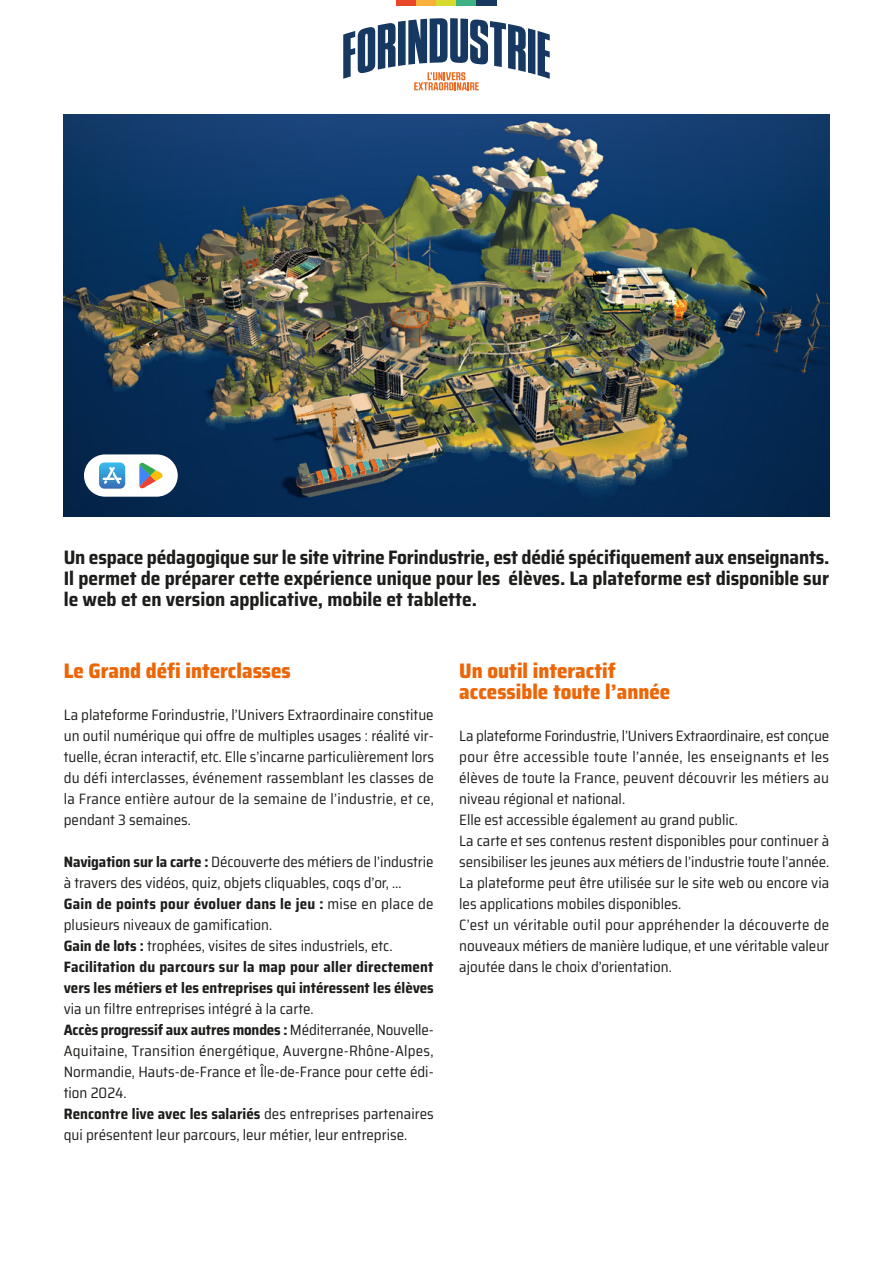
<style>
.page{position:relative;width:893px;height:1263px;background:#fff}
.page>*{position:absolute;margin:0;border:0;box-sizing:border-box;transform-origin:0 0}
.t1{font:800 semi-condensed 21px/21px "Saira";color:#ec6608}
.t2{font:700 semi-condensed 19.5px/21px "Saira";color:#1d1d1b;text-align:justify}
.t3{font:semi-condensed 15px/21px "Saira";color:#1d1d1b}
.t4{font:700 semi-condensed 15px/21px "Saira";letter-spacing:.015em;color:#1d1d1b}
.s1{font-weight:400}
.s2{font-weight:700}
</style>
<div class="page">
<img style="left:64px;top:115px;width:765px;height:402px">
<svg style="left:343px;top:18px;width:207px;height:72px"></svg>
<div style="left:396px;top:0;width:20px;height:5px;background:#e84729"></div>
<div style="left:416px;top:0;width:20px;height:5px;background:#f9b13c"></div>
<div style="left:436px;top:0;width:21px;height:5px;background:#d7db2d"></div>
<div style="left:457px;top:0;width:20px;height:5px;background:#3fb284"></div>
<div style="left:477px;top:0;width:20px;height:5px;background:#173861"></div>
<div style="left:84px;top:454px;width:94px;height:43px;background:#fff;border-radius:21px"></div>
<svg style="left:139px;top:463px;width:24px;height:26px"></svg>
<svg style="left:99px;top:462px;width:26px;height:27px"></svg>
<p class="t2" style="left:64px;top:547px;width:767px">Un espace pédagogique sur le site vitrine Forindustrie, est dédié spécifiquement aux enseignants.<br>Il permet de préparer cette expérience unique pour les élèves. La plateforme est disponible sur le web et en version applicative, mobile et tablette.</p>
<h1 class="t1" style="left:64px;top:660px;width:229px">Le Grand défi interclasses</h1>
<p class="t3" style="left:64px;top:704px;width:372px;text-align:justify">La plateforme Forindustrie, l’Univers Extraordinaire constitue un outil numérique qui offre de multiples usages : réalité vir&shy;tuelle, écran interactif, etc. Elle s’incarne particulièrement lors du défi interclasses, événement rassemblant les classes de la France entière autour de la semaine de l’industrie, et ce, pendant 3 semaines.</p>
<p class="t4" style="left:64px;top:851px;width:371px">Navigation sur la carte : <span class="s1">Découverte des métiers de l’industrie à travers des vidéos, quiz, objets cliquables, coqs d’or, … </span>Gain de points pour évoluer dans le jeu : <span class="s1">mise en place de plusieurs niveaux de gamification.<br></span>Gain de lots : <span class="s1">trophées, visites de sites industriels, etc.<br></span>Facilitation du parcours sur la map pour aller directement vers les métiers et les entreprises qui intéressent les élèves</p>
<p class="t3" style="left:64px;top:998px;width:372px">via un filtre entreprises intégré à la carte.<br><span class="s2">Accès progressif aux autres mondes :</span> Méditerranée, Nouvelle-Aquitaine, Transition énergétique, Auvergne-Rhône-Alpes, Normandie, Hauts-de-France et Île-de-France pour cette édi&shy;tion 2024.<br><span class="s2">Rencontre live avec les salariés</span> des entreprises partenaires qui présentent leur parcours, leur métier, leur entreprise.</p>
<h1 class="t1" style="left:459px;top:660px;width:212px">Un outil interactif accessible toute l’année</h1>
<p class="t3" style="left:459px;top:725px;width:372px">La plateforme Forindustrie, l’Univers Extraordinaire, est conçue pour être accessible toute l’année, les enseignants et les élèves de toute la France, peuvent découvrir les métiers au niveau régional et national.<br>Elle est accessible également au grand public.<br>La carte et ses contenus restent disponibles pour continuer à sensibiliser les jeunes aux métiers de l’industrie toute l’année.<br>La plateforme peut être utilisée sur le site web ou encore via les applications mobiles disponibles.<br>C’est un véritable outil pour appréhender la découverte de nouveaux métiers de manière ludique, et une véritable valeur ajoutée dans le choix d’orientation.</p>
</div>
